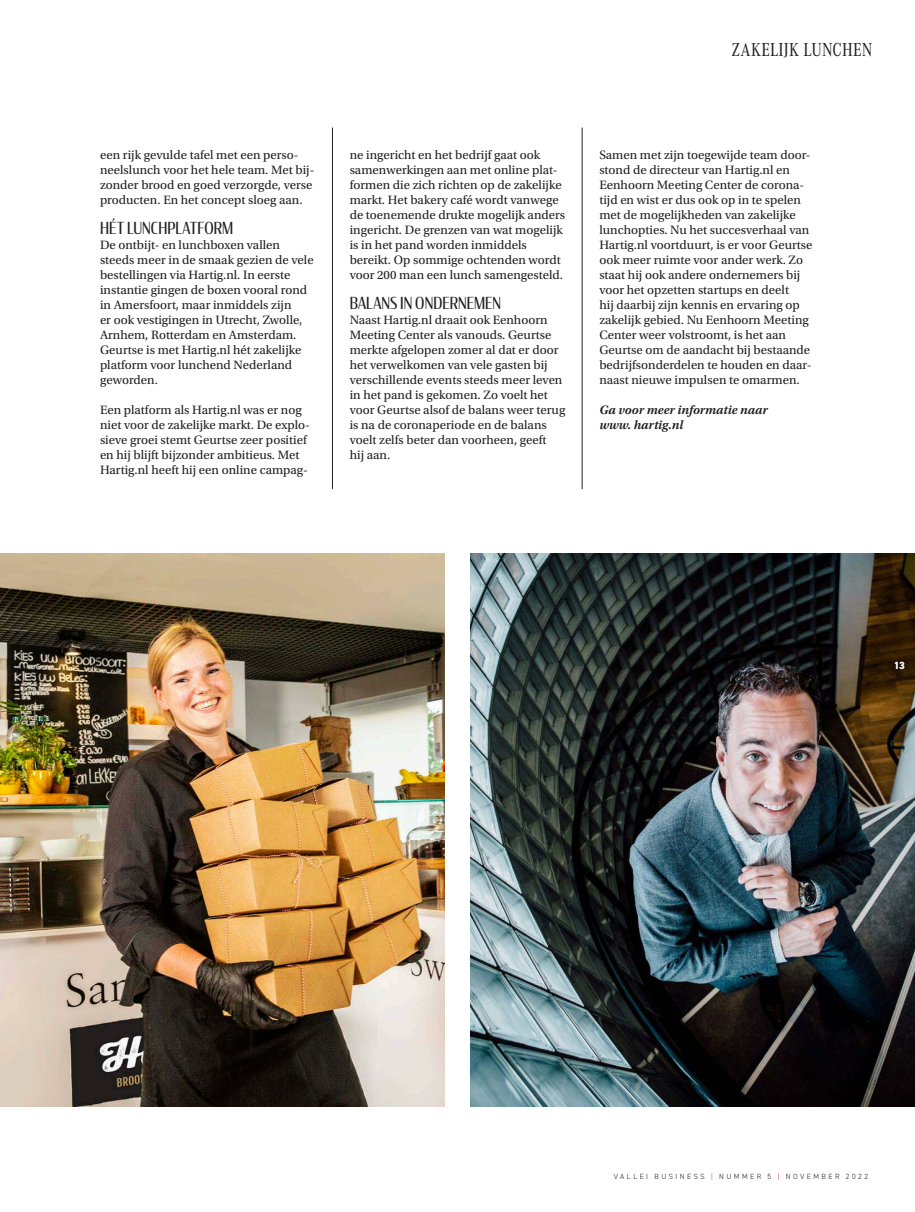
<style>
.page{position:relative;width:915px;height:1212px;background:#fff}
.page>*{position:absolute;margin:0;border:0;box-sizing:border-box;transform-origin:0 0}
.t1{font:19.5px "Corporate A Cond Pro";letter-spacing:.01em;color:#231f20}
.t2{font:16.5px "Condor Cond";letter-spacing:.005em;color:#231f20}
.t3{font:12.75px/15px "Utopia Std";color:#231f20}
.t4{font:italic 600 12.75px/15px "Utopia Std";color:#231f20}
.t5{font:800 10.5px "DIN2014";color:#fff}
.t6{font:300 7.5px "DIN2014";letter-spacing:.325em;color:#231f20}
.s1{color:#d81c23}
</style>
<div class="page">
<hr style="left:332px;top:128px;width:1px;height:361px;background:#231f20">
<hr style="left:581px;top:128px;width:1px;height:361px;background:#231f20">
<img style="left:0;top:553px;width:444px;height:553px">
<img style="left:470px;top:553px;width:444px;height:553px">
<h1 class="t1" style="left:731px;top:36px;width:142px">ZAKELIJK LUNCHEN</h1>
<p class="t3" style="left:100px;top:148px;width:216px">een rijk gevulde tafel met een perso&shy;neelslunch voor het hele team. Met bij&shy;zonder brood en goed verzorgde, verse producten. En het concept sloeg aan.</p>
<p class="t2" style="left:100px;top:218px;width:135px">HÉT LUNCHPLATFORM</p>
<p class="t3" style="left:100px;top:238px;width:215px">De ontbijt- en lunchboxen vallen steeds meer in de smaak gezien de vele bestellingen via Hartig.nl. In eerste instantie gingen de boxen vooral rond in Amersfoort, maar inmiddels zijn<br>er ook vestigingen in Utrecht, Zwolle, Arnhem, Rotterdam en Amsterdam.<br>Geurtse is met Hartig.nl hét zakelijke platform voor lunchend Nederland geworden.</p>
<p class="t3" style="left:100px;top:403px;width:211px">Een platform als Hartig.nl was er nog niet voor de zakelijke markt. De explo&shy;sieve groei stemt Geurtse zeer positief en hij blijft bijzonder ambitieus. Met Hartig.nl heeft hij een online campag-</p>
<p class="t3" style="left:349px;top:148px;width:217px">ne ingericht en het bedrijf gaat ook samenwerkingen aan met online plat&shy;formen die zich richten op de zakelijke markt. Het bakery café wordt vanwege de toenemende drukte mogelijk anders ingericht. De grenzen van wat mogelijk is in het pand worden inmiddels bereikt. Op sommige ochtenden wordt voor 200 man een lunch samengesteld.</p>
<p class="t2" style="left:349px;top:293px;width:153px">BALANS IN ONDERNEMEN</p>
<p class="t3" style="left:349px;top:313px;width:217px">Naast Hartig.nl draait ook Eenhoorn Meeting Center als vanouds. Geurtse merkte afgelopen zomer al dat er door het verwelkomen van vele gasten bij verschillende events steeds meer leven in het pand is gekomen. Zo voelt het voor Geurtse alsof de balans weer terug is na de coronaperiode en de balans voelt zelfs beter dan voorheen, geeft<br>hij aan.</p>
<p class="t3" style="left:599px;top:148px;width:215px">Samen met zijn toegewijde team door&shy;stond de directeur van Hartig.nl en Eenhoorn Meeting Center de corona&shy;tijd en wist er dus ook op in te spelen met de mogelijkheden van zakelijke lunchopties. Nu het succesverhaal van Hartig.nl voortduurt, is er voor Geurtse ook meer ruimte voor ander werk. Zo staat hij ook andere ondernemers bij voor het opzetten startups en deelt<br>hij daarbij zijn kennis en ervaring op zakelijk gebied. Nu Eenhoorn Meeting Center weer volstroomt, is het aan Geurtse om de aandacht bij bestaande bedrijfsonderdelen te houden en daar&shy;naast nieuwe impulsen te omarmen.</p>
<p class="t4" style="left:599px;top:403px;width:170px">Ga voor meer informatie naar www. hartig.nl</p>
<p class="t5" style="left:893px;top:658px;width:13px">13</p>
<p class="t6" style="left:613px;top:1172px;width:256px">VALLEI BUSINESS <span class="s1">|</span> NUMMER 5 <span class="s1">|</span> NOVEMBER 2022</p>
</div>
